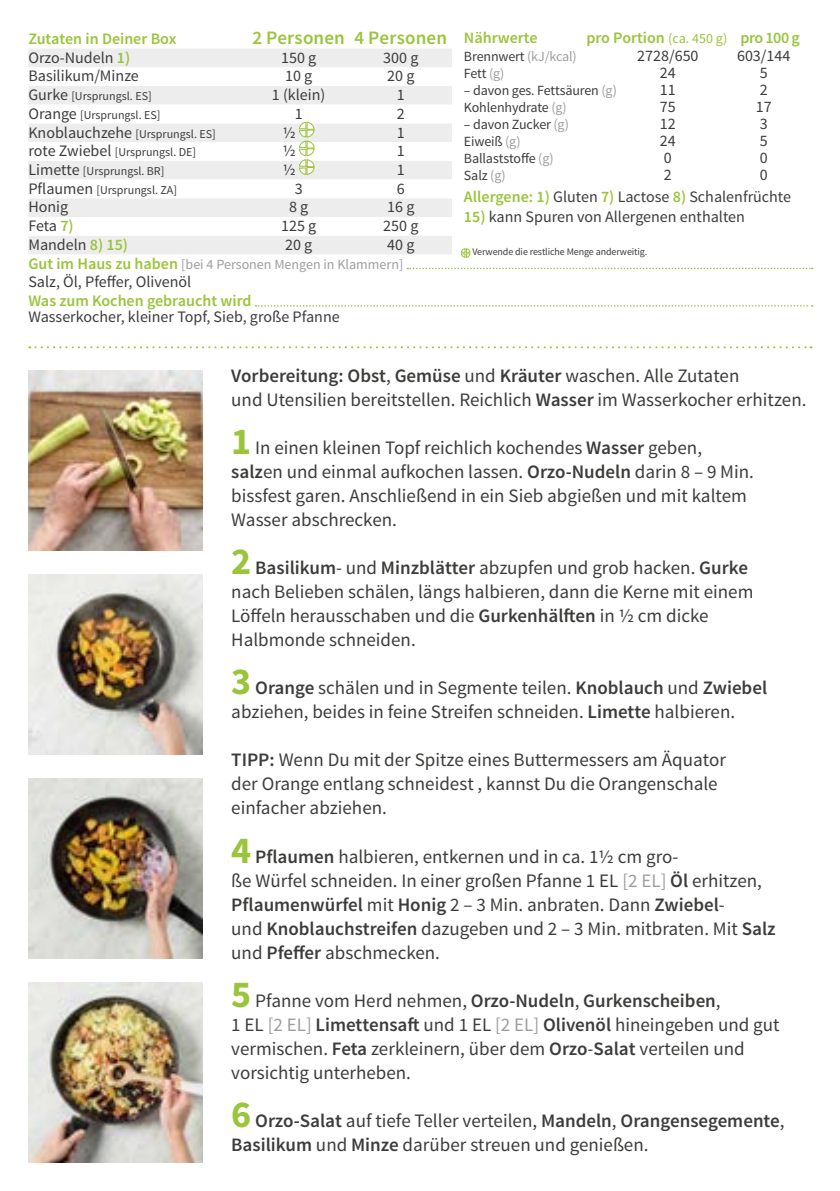
<style>
.page{position:relative;width:840px;height:1191px;background:#fff}
.page>*{position:absolute;margin:0;border:0;box-sizing:border-box;transform-origin:0 0}
.t1{font:19px/24px "Source Sans Pro";color:#3c3c3b}
.t2{font:600 19px "Source Sans Pro";letter-spacing:.01em;color:#9ac43a}
.t3{font:16px "Source Sans Pro";color:#3c3c3b}
.t4{font:600 16px "Source Sans Pro";color:#9ac43a}
.t5{font:14px "Source Sans Pro";letter-spacing:-.01em;color:#3c3c3b}
.t6{font:14px "Source Sans Pro";color:#9d9d9c}
.t7{font:12px "Source Sans Pro";color:#3c3c3b}
.t8{font:10px "Source Sans Pro";letter-spacing:-.01em;color:#3c3c3b}
.s1{font-weight:600;color:#9ac43a}
.s2{font-size:16px}
.s3{font-weight:600;font-size:16px;color:#9ac43a}
.s4{font-weight:400;font-size:14px}
.s5{color:#9d9d9c}
.s6{font-weight:600}
.s7{font-weight:700;font-size:38px;color:#9ac43a}
</style>
<div class="page">
<svg style="left:460px;top:248px;width:11px;height:10px"></svg>
<svg style="left:407px;top:268px;width:405px;height:1px"></svg>
<svg style="left:255px;top:305px;width:557px;height:2px"></svg>
<div style="left:28px;top:49px;width:423px;height:205px;background:#ededed"></div>
<svg style="left:28px;top:67px;width:423px;height:169px"></svg>
<svg style="left:298px;top:121px;width:17px;height:54px"></svg>
<img style="left:28px;top:982px;width:175px;height:180px">
<img style="left:28px;top:778px;width:175px;height:180px">
<img style="left:28px;top:574px;width:175px;height:180px">
<img style="left:28px;top:370px;width:175px;height:180px">
<svg style="left:29px;top:346px;width:782px;height:2px"></svg>
<p class="t4" style="left:28px;top:29px;width:149px">Zutaten in Deiner Box</p>
<p class="t2" style="left:252px;top:26px;width:196px">2 Personen 4 Personen</p>
<p class="t3" style="left:28px;top:47px;width:103px">Orzo-Nudeln <span class="s1">1)</span></p>
<p class="t3" style="left:281px;top:47px;width:37px">150 g</p>
<p class="t3" style="left:383px;top:47px;width:37px">300 g</p>
<p class="t3" style="left:28px;top:66px;width:112px">Basilikum/Minze</p>
<p class="t3" style="left:285px;top:66px;width:29px">10 g</p>
<p class="t3" style="left:387px;top:66px;width:29px">20 g</p>
<p class="t7" style="left:28px;top:89px;width:125px"><span class="s2">Gurke</span> [Ursprungsl. ES]</p>
<p class="t3" style="left:272px;top:85px;width:55px">1 (klein)</p>
<p class="t3" style="left:396px;top:85px;width:9px">1</p>
<p class="t7" style="left:28px;top:107px;width:134px"><span class="s2">Orange</span> [Ursprungsl. ES]</p>
<p class="t3" style="left:294px;top:104px;width:9px">1</p>
<p class="t3" style="left:396px;top:104px;width:9px">2</p>
<p class="t7" style="left:28px;top:126px;width:189px"><span class="s2">Knoblauchzehe</span> [Ursprungsl. ES]</p>
<p class="t3" style="left:282px;top:122px;width:14px">½</p>
<p class="t3" style="left:396px;top:122px;width:9px">1</p>
<p class="t7" style="left:28px;top:145px;width:169px"><span class="s2">rote Zwiebel</span> [Ursprungsl. DE]</p>
<p class="t3" style="left:282px;top:141px;width:14px">½</p>
<p class="t3" style="left:396px;top:141px;width:9px">1</p>
<p class="t7" style="left:28px;top:164px;width:138px"><span class="s2">Limette</span> [Ursprungsl. BR]</p>
<p class="t3" style="left:282px;top:160px;width:14px">½</p>
<p class="t3" style="left:396px;top:160px;width:9px">1</p>
<p class="t7" style="left:28px;top:182px;width:150px"><span class="s2">Pflaumen</span> [Ursprungsl. ZA]</p>
<p class="t3" style="left:294px;top:178px;width:9px">3</p>
<p class="t3" style="left:396px;top:178px;width:9px">6</p>
<p class="t3" style="left:28px;top:197px;width:41px">Honig</p>
<p class="t3" style="left:289px;top:197px;width:21px">8 g</p>
<p class="t3" style="left:387px;top:197px;width:29px">16 g</p>
<p class="t3" style="left:28px;top:216px;width:47px">Feta <span class="s1">7)</span></p>
<p class="t3" style="left:281px;top:216px;width:37px">125 g</p>
<p class="t3" style="left:383px;top:216px;width:37px">250 g</p>
<p class="t3" style="left:28px;top:235px;width:101px">Mandeln <span class="s1">8) 15)</span></p>
<p class="t3" style="left:285px;top:235px;width:29px">20 g</p>
<p class="t3" style="left:387px;top:235px;width:29px">40 g</p>
<p class="t6" style="left:28px;top:255px;width:376px"><span class="s3">Gut im Haus zu haben</span> [bei 4 Personen Mengen in Klammern]</p>
<p class="t4" style="left:28px;top:291px;width:224px">Was zum Kochen gebraucht wird</p>
<p class="t3" style="left:28px;top:272px;width:164px">Salz, Öl, Pfeffer, Olivenöl</p>
<p class="t3" style="left:28px;top:307px;width:313px">Wasserkocher, kleiner Topf, Sieb, große Pfanne</p>
<p class="t4" style="left:463px;top:27px;width:75px">Nährwerte</p>
<p class="t4" style="left:586px;top:27px;width:215px">pro Portion <span class="s4">(ca. 450 g)</span> pro 100 g</p>
<p class="t5" style="left:463px;top:48px;width:114px">Brennwert <span class="s5">(kJ/kcal)</span></p>
<p class="t3" style="left:637px;top:46px;width:63px">2728/650</p>
<p class="t3" style="left:736px;top:46px;width:55px">603/144</p>
<p class="t5" style="left:463px;top:65px;width:42px">Fett <span class="s5">(g)</span></p>
<p class="t3" style="left:659px;top:63px;width:17px">24</p>
<p class="t3" style="left:759px;top:63px;width:9px">5</p>
<p class="t5" style="left:463px;top:82px;width:154px">– davon ges. Fettsäuren <span class="s5">(g)</span></p>
<p class="t3" style="left:659px;top:80px;width:17px">11</p>
<p class="t3" style="left:759px;top:80px;width:9px">2</p>
<p class="t5" style="left:463px;top:99px;width:104px">Kohlenhydrate <span class="s5">(g)</span></p>
<p class="t3" style="left:659px;top:97px;width:17px">75</p>
<p class="t3" style="left:755px;top:97px;width:17px">17</p>
<p class="t5" style="left:463px;top:116px;width:106px">– davon Zucker <span class="s5">(g)</span></p>
<p class="t3" style="left:659px;top:114px;width:17px">12</p>
<p class="t3" style="left:759px;top:114px;width:9px">3</p>
<p class="t5" style="left:463px;top:133px;width:58px">Eiweiß <span class="s5">(g)</span></p>
<p class="t3" style="left:659px;top:131px;width:17px">24</p>
<p class="t3" style="left:759px;top:131px;width:9px">5</p>
<p class="t5" style="left:463px;top:150px;width:91px">Ballaststoffe <span class="s5">(g)</span></p>
<p class="t3" style="left:663px;top:148px;width:9px">0</p>
<p class="t3" style="left:759px;top:148px;width:9px">0</p>
<p class="t5" style="left:463px;top:167px;width:43px">Salz <span class="s5">(g)</span></p>
<p class="t3" style="left:663px;top:165px;width:9px">2</p>
<p class="t3" style="left:759px;top:165px;width:9px">0</p>
<p class="t3" style="left:463px;top:187px;width:328px"><span class="s1">Allergene: 1)</span> Gluten <span class="s1">7)</span> Lactose <span class="s1">8)</span> Schalenfrüchte</p>
<p class="t3" style="left:463px;top:207px;width:282px"><span class="s1">15)</span> kann Spuren von Allergenen enthalten</p>
<p class="t8" style="left:472px;top:245px;width:176px">Verwende die restliche Menge anderweitig.</p>
<p class="t1" style="left:231px;top:364px;width:576px"><span class="s6">Vorbereitung: Obst</span>, <span class="s6">Gemüse</span> und <span class="s6">Kräuter</span> waschen. Alle Zutaten<br>und Utensilien bereitstellen. Reichlich <span class="s6">Wasser</span> im Wasserkocher erhitzen.</p>
<p class="t1" style="left:231px;top:436px;width:524px"><span class="s7">1</span> In einen kleinen Topf reichlich kochendes <span class="s6">Wasser</span> geben, <span class="s6">salz</span>en und einmal aufkochen lassen. <span class="s6">Orzo-Nudeln</span> darin 8 – 9 Min. bissfest garen. Anschließend in ein Sieb abgießen und mit kaltem Wasser abschrecken.</p>
<p class="t1" style="left:231px;top:556px;width:523px"><span class="s7">2</span> <span class="s6">Basilikum</span>- und <span class="s6">Minzblätter</span> abzupfen und grob hacken. <span class="s6">Gurke </span>nach Belieben schälen, längs halbieren, dann die Kerne mit einem Löffeln herausschaben und die <span class="s6">Gurkenhälften</span> in ½ cm dicke Halbmonde schneiden.</p>
<p class="t1" style="left:231px;top:676px;width:537px"><span class="s7">3</span> <span class="s6">Orange</span> schälen und in Segmente teilen. <span class="s6">Knoblauch</span> und <span class="s6">Zwiebel </span>abziehen, beides in feine Streifen schneiden. <span class="s6">Limette</span> halbieren.</p>
<p class="t1" style="left:231px;top:748px;width:496px"><span class="s6">TIPP:</span> Wenn Du mit der Spitze eines Buttermessers am Äquator der Orange entlang schneidest , kannst Du die Orangenschale einfacher abziehen.</p>
<p class="t1" style="left:231px;top:844px;width:545px"><span class="s7">4</span> <span class="s6">Pflaumen</span> halbieren, entkernen und in ca. 1½ cm gro-<br>ße Würfel schneiden. In einer großen Pfanne 1 EL <span class="s5">[2 EL]</span> <span class="s6">Öl</span> erhitzen, <span class="s6">Pflaumenwürfel</span> mit <span class="s6">Honig</span> 2 – 3 Min. anbraten. Dann <span class="s6">Zwiebel</span>-<br>und <span class="s6">Knoblauchstreifen</span> dazugeben und 2 – 3 Min. mitbraten. Mit <span class="s6">Salz </span>und <span class="s6">Pfeffer</span> abschmecken.</p>
<p class="t1" style="left:231px;top:988px;width:549px"><span class="s7">5</span> Pfanne vom Herd nehmen, <span class="s6">Orzo-Nudeln</span>, <span class="s6">Gurkenscheiben</span>,<br>1 EL <span class="s5">[2 EL]</span> <span class="s6">Limettensaft</span> und 1 EL <span class="s5">[2 EL]</span> <span class="s6">Olivenöl</span> hineingeben und gut vermischen. <span class="s6">Feta</span> zerkleinern, über dem <span class="s6">Orzo</span>-<span class="s6">Salat</span> verteilen und vorsichtig unterheben.</p>
<p class="t1" style="left:231px;top:1108px;width:554px"><span class="s7">6</span> <span class="s6">Orzo-Salat</span> auf tiefe Teller verteilen, <span class="s6">Mandeln</span>, <span class="s6">Orangensegemente</span>,<br><span class="s6">Basilikum</span> und <span class="s6">Minze</span> darüber streuen und genießen.</p>
</div>
